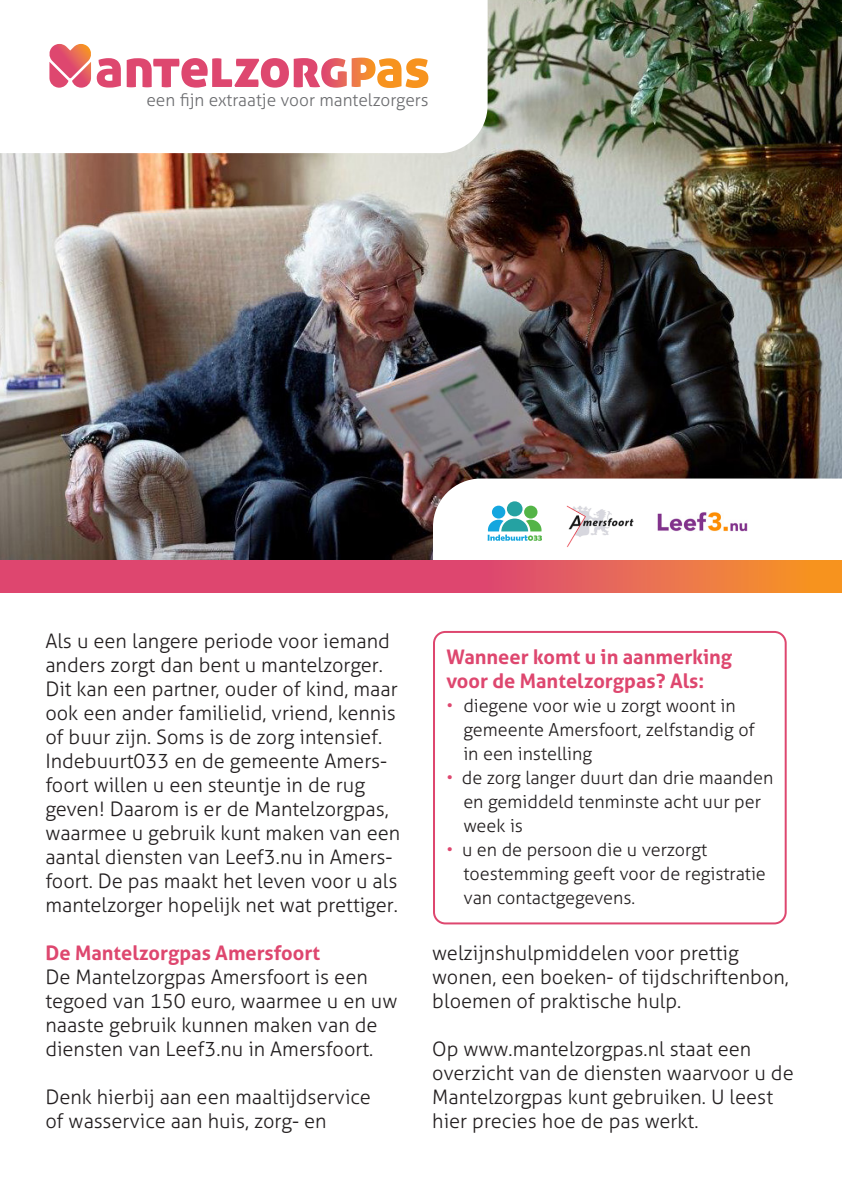
<style>
.page{position:relative;width:842px;height:1191px;background:#fff}
.page>*{position:absolute;margin:0;border:0;box-sizing:border-box;transform-origin:0 0}
.t1{font:300 20px/24px "Aller";color:#231f20}
.t2{font:700 20px/24px "Aller";color:#de476f}
.t3{font:300 18px/24px "Aller";color:#231f20}
.t4{font:300 17.2px "Aller";color:#6c6d70}
.s1{color:#de476f}
</style>
<div class="page">
<img style="left:0;top:0;width:842px;height:560px">
<svg style="left:433px;top:478px;width:409px;height:158px"></svg>
<svg style="left:0;top:0;width:488px;height:153px"></svg>
<svg style="left:48px;top:44px;width:73px;height:44px"></svg>
<svg style="left:127px;top:58px;width:301px;height:30px"></svg>
<div style="left:434px;top:632px;width:352px;height:291px;background:#fff;border-radius:11px"></div>
<div style="left:433px;top:631px;width:354px;height:293px;border:2px solid #de476f;border-radius:11px"></div>
<svg style="left:0;top:560px;width:842px;height:32px;background:#e3585f"></svg>
<img style="left:651px;top:508px;width:103px;height:28px">
<img style="left:564px;top:495px;width:80px;height:54px">
<div style="left:524px;top:505px;width:13px;height:13px;background:#54b447;border-radius:50%"></div>
<svg style="left:488px;top:518px;width:54px;height:22px"></svg>
<div style="left:507px;top:501px;width:15px;height:15px;background:#25a2a2;border-radius:50%"></div>
<div style="left:492px;top:505px;width:13px;height:13px;background:#14a6df;border-radius:50%"></div>
<p class="t4" style="left:146px;top:89px;width:284px">een fijn extraatje voor mantelzorgers</p>
<p class="t1" style="left:45px;top:629px;width:356px">Als u een langere periode voor iemand anders zorgt dan bent u mantelzorger.<br>Dit kan een partner, ouder of kind, maar ook een ander familielid, vriend, kennis of buur zijn. Soms is de zorg intensief.<br>Indebuurt033 en de gemeente Amers&shy;foort willen u een steuntje in de rug geven! Daarom is er de Mantelzorgpas, waarmee u gebruik kunt maken van een aantal diensten van Leef3.nu in Amers&shy;foort. De pas maakt het leven voor u als mantelzorger hopelijk net wat prettiger.</p>
<p class="t2" style="left:45px;top:941px;width:276px">De Mantelzorgpas Amersfoort</p>
<p class="t1" style="left:45px;top:965px;width:354px">De Mantelzorgpas Amersfoort is een tegoed van 150 euro, waarmee u en uw naaste gebruik kunnen maken van de diensten van Leef3.nu in Amersfoort.</p>
<p class="t1" style="left:45px;top:1085px;width:327px">Denk hierbij aan een maaltijdservice</p>
<p class="t1" style="left:45px;top:1109px;width:283px">of wasservice aan huis, zorg- en</p>
<p class="t2" style="left:446px;top:645px;width:287px">Wanneer komt u in aanmerking voor de Mantelzorgpas? Als:</p>
<p class="t3" style="left:463px;top:694px;width:293px;text-indent:-17px"><span class="s1">•</span> diegene voor wie u zorgt woont in gemeente Amersfoort, zelfstandig of in een instelling</p>
<p class="t3" style="left:463px;top:766px;width:311px;text-indent:-17px"><span class="s1">•</span> de zorg langer duurt dan drie maanden en gemiddeld tenminste acht uur per week is</p>
<p class="t3" style="left:463px;top:838px;width:304px;text-indent:-17px"><span class="s1">•</span> u en de persoon die u verzorgt toestemming geeft voor de registratie van contactgegevens.</p>
<p class="t1" style="left:432px;top:941px;width:308px">welzijnshulpmiddelen voor prettig</p>
<p class="t1" style="left:432px;top:965px;width:358px">wonen, een boeken- of tijdschriftenbon, bloemen of praktische hulp.</p>
<p class="t1" style="left:432px;top:1037px;width:363px">Op www.mantelzorgpas.nl staat een overzicht van de diensten waarvoor u de Mantelzorgpas kunt gebruiken. U leest hier precies hoe de pas werkt.</p>
</div>
